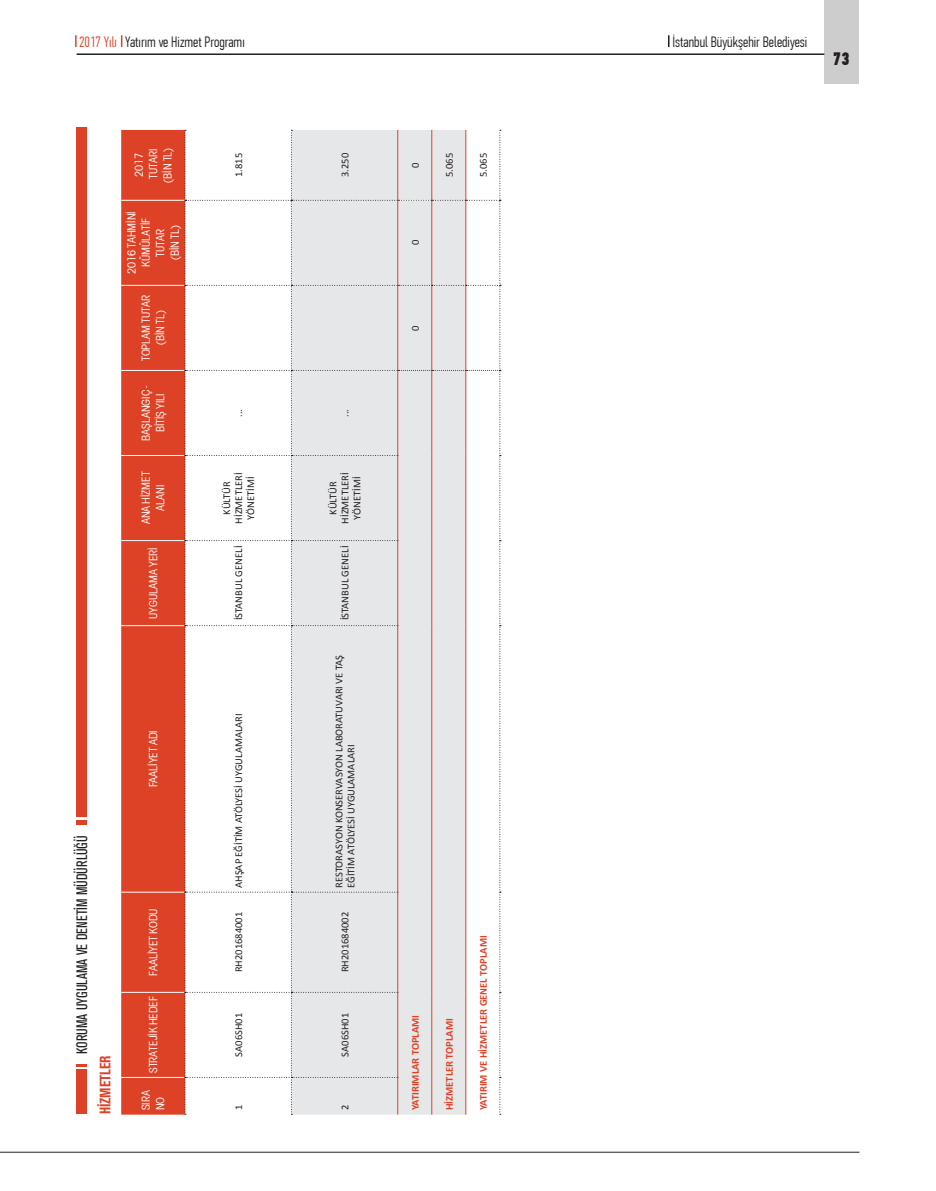
<style>
.page{position:relative;width:936px;height:1191px;background:#fff}
.page>*{position:absolute;margin:0;border:0;box-sizing:border-box;transform-origin:0 0}
.t1{font:18px "PF Din Text Comp Pro X Black";color:#231f20}
.t2{font:300 15px "PF Din Text Comp Pro";color:#231f20}
.t3{font:15px "Akzidenz Grotesk Condensed";color:#231f20}
.t4{font:700 15px "Akzidenz Grotesk Condensed";color:#de4226}
.t5{font:condensed 12px/14.4px "Avant Garde Gothic";color:#fff;text-align:center}
.t6{font:10.5px/12px "Calibri";color:#231f20;text-align:center}
.t7{font:700 10.5px "Calibri";color:#de4226}
.s1{color:#de4226}
</style>
<div class="page">
<div style="left:824px;top:0;width:34px;height:83px;background:#cdcdce"></div>
<hr style="left:77px;top:53px;width:747px;height:2px;background:#231f20">
<hr style="left:0;top:1152px;width:859px;height:1px;background:#231f20">
<svg style="left:668px;top:35px;width:1px;height:12px"></svg>
<svg style="left:75px;top:35px;width:2px;height:12px"></svg>
<svg style="left:121px;top:35px;width:1px;height:12px"></svg>
<div style="left:121px;top:130px;width:64px;height:984px;background:#de4226"></div>
<hr style="left:121px;top:1077px;width:64px;height:1px;background:#fff">
<hr style="left:121px;top:992px;width:64px;height:1px;background:#fff">
<hr style="left:121px;top:891px;width:64px;height:1px;background:#fff">
<hr style="left:121px;top:625px;width:64px;height:1px;background:#fff">
<hr style="left:121px;top:540px;width:64px;height:1px;background:#fff">
<hr style="left:121px;top:455px;width:64px;height:1px;background:#fff">
<hr style="left:121px;top:370px;width:64px;height:1px;background:#fff">
<hr style="left:121px;top:285px;width:64px;height:1px;background:#fff">
<hr style="left:121px;top:200px;width:64px;height:1px;background:#fff">
<svg style="left:185px;top:130px;width:316px;height:984px"></svg>
<hr style="left:397px;top:1077px;width:1px;height:37px;background:#de4226">
<hr style="left:397px;top:992px;width:1px;height:85px;background:#de4226">
<hr style="left:397px;top:892px;width:1px;height:100px;background:#de4226">
<hr style="left:397px;top:625px;width:1px;height:267px;background:#de4226">
<hr style="left:397px;top:540px;width:1px;height:85px;background:#de4226">
<hr style="left:397px;top:455px;width:1px;height:85px;background:#de4226">
<hr style="left:397px;top:370px;width:1px;height:85px;background:#de4226">
<hr style="left:397px;top:285px;width:1px;height:85px;background:#de4226">
<hr style="left:397px;top:200px;width:1px;height:85px;background:#de4226">
<hr style="left:397px;top:130px;width:1px;height:70px;background:#de4226">
<div style="left:77px;top:1069px;width:10px;height:44px;background:#de4226"></div>
<svg style="left:77px;top:1064px;width:10px;height:2px"></svg>
<div style="left:77px;top:128px;width:10px;height:689px;background:#de4226"></div>
<hr style="left:77px;top:820px;width:10px;height:4px;background:#de4226">
<h2 class="t2" style="left:79px;top:33px;width:167px"><span class="s1">2017 Yılı</span> Yatırım ve Hizmet Programı</h2>
<h2 class="t2" style="left:672px;top:33px;width:136px">İstanbul Büyükşehir Belediyesi</h2>
<h1 class="t1" style="left:832px;top:48px;width:19px">73</h1>
<p class="t5" style="left:131px;top:182px;width:36px;rotate:-90deg">2017<br>TUTARI (BİN TL)</p>
<p class="t5" style="left:124px;top:274px;width:64px;rotate:-90deg">2016 TAHMİNİ<br>KÜMÜLATİF<br>TUTAR<br>(BİN TL)</p>
<p class="t5" style="left:138px;top:361px;width:68px;rotate:-90deg">TOPLAM TUTAR (BİN TL)</p>
<p class="t5" style="left:138px;top:441px;width:57px;rotate:-90deg">BAŞLANGIÇ -<br>BİTİŞ YILI</p>
<p class="t5" style="left:138px;top:524px;width:54px;rotate:-90deg">ANA HİZMET<br>ALANI</p>
<p class="t5" style="left:146px;top:619px;width:73px;rotate:-90deg">UYGULAMA YERİ</p>
<h2 class="t3" style="left:74px;top:1053px;width:220px;rotate:-90deg">KORUMA UYGULAMA VE DENETİM MÜDÜRLÜĞÜ</h2>
<h2 class="t4" style="left:97px;top:1114px;width:60px;rotate:-90deg">HİZMETLER</h2>
<p class="t5" style="left:146px;top:787px;width:59px;rotate:-90deg">FAALİYET ADI</p>
<p class="t5" style="left:146px;top:976px;width:69px;rotate:-90deg">FAALİYET KODU</p>
<p class="t5" style="left:146px;top:1073px;width:78px;rotate:-90deg">STRATEJİK HEDEF</p>
<p class="t5" style="left:138px;top:1110px;width:22px;text-align:left;rotate:-90deg">SIRA<br>NO</p>
<p class="t6" style="left:233px;top:177px;width:25px;rotate:-90deg">1.815</p>
<p class="t6" style="left:233px;top:417px;width:9px;rotate:-90deg">...</p>
<p class="t6" style="left:221px;top:523px;width:53px;rotate:-90deg">KÜLTÜR<br>HİZMETLERİ<br>YÖNETİMİ</p>
<p class="t6" style="left:233px;top:620px;width:76px;rotate:-90deg">İSTANBUL GENELİ</p>
<p class="t6" style="left:233px;top:888px;width:176px;rotate:-90deg">AHŞAP EĞİTİM ATÖLYESİ UYGULAMALARI</p>
<p class="t6" style="left:233px;top:972px;width:62px;rotate:-90deg">RH201684001</p>
<p class="t6" style="left:233px;top:1056px;width:45px;rotate:-90deg">SA06SH01</p>
<p class="t6" style="left:233px;top:1110px;width:7px;rotate:-90deg">1</p>
<p class="t6" style="left:339px;top:177px;width:25px;rotate:-90deg">3.250</p>
<p class="t6" style="left:339px;top:417px;width:9px;rotate:-90deg">...</p>
<p class="t6" style="left:327px;top:523px;width:53px;rotate:-90deg">KÜLTÜR<br>HİZMETLERİ<br>YÖNETİMİ</p>
<p class="t6" style="left:339px;top:620px;width:76px;rotate:-90deg">İSTANBUL GENELİ</p>
<p class="t6" style="left:333px;top:888px;width:234px;text-align:left;rotate:-90deg">RESTORASYON KONSERVASYON LABORATUVARI VE TAŞ<br>EĞİTİM ATÖLYESİ UYGULAMALARI</p>
<p class="t6" style="left:339px;top:972px;width:62px;rotate:-90deg">RH201684002</p>
<p class="t6" style="left:339px;top:1056px;width:45px;rotate:-90deg">SA06SH01</p>
<p class="t6" style="left:339px;top:1110px;width:7px;rotate:-90deg">2</p>
<p class="t6" style="left:409px;top:168px;width:7px;rotate:-90deg">0</p>
<p class="t6" style="left:409px;top:245px;width:7px;rotate:-90deg">0</p>
<p class="t6" style="left:443px;top:177px;width:25px;rotate:-90deg">5.065</p>
<p class="t6" style="left:477px;top:177px;width:25px;rotate:-90deg">5.065</p>
<p class="t6" style="left:409px;top:330px;width:7px;rotate:-90deg">0</p>
<p class="t7" style="left:408px;top:1110px;width:97px;rotate:-90deg">YATIRIMLAR TOPLAMI</p>
<p class="t7" style="left:442px;top:1110px;width:94px;rotate:-90deg">HİZMETLER TOPLAMI</p>
<p class="t7" style="left:476px;top:1110px;width:176px;rotate:-90deg">YATIRIM VE HİZMETLER GENEL TOPLAMI</p>
</div>
